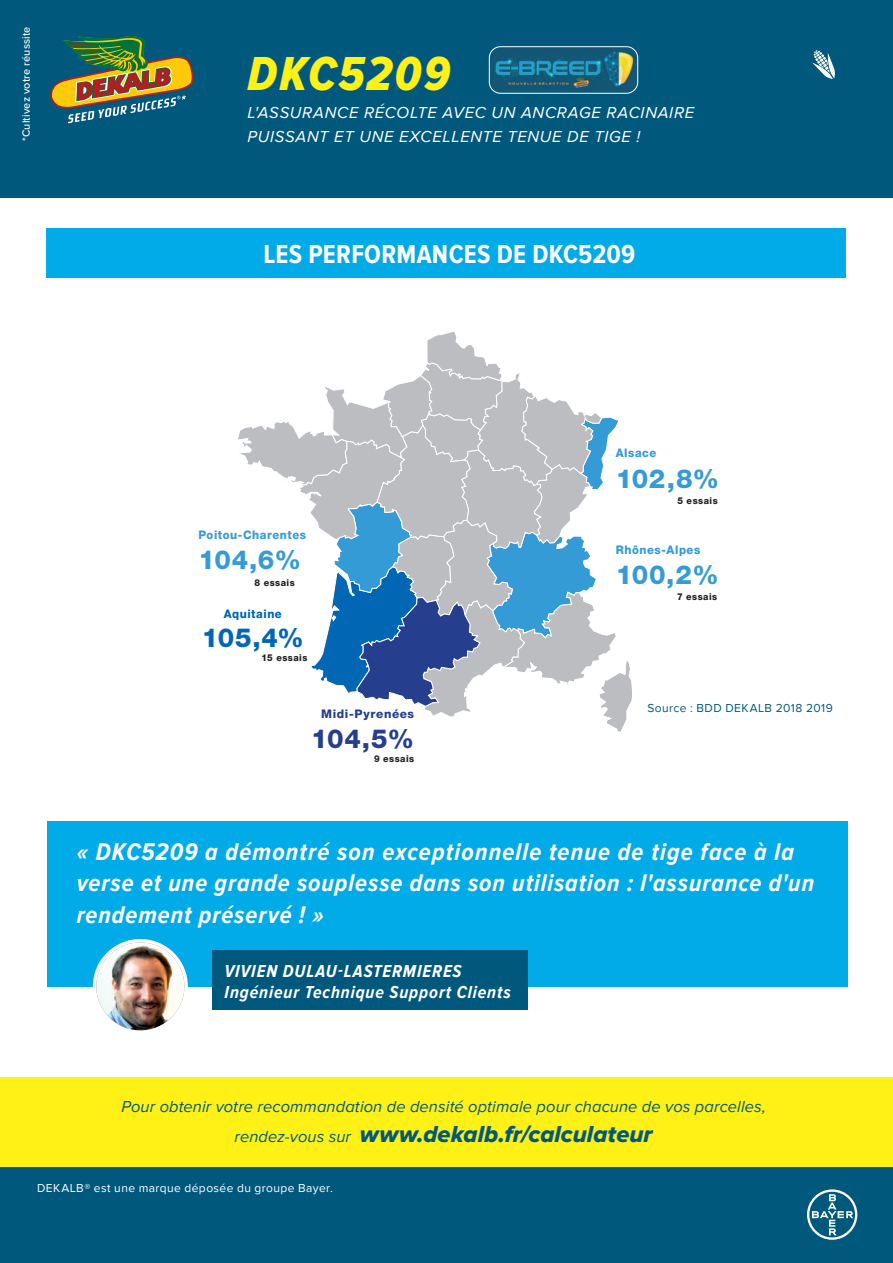
<style>
.page{position:relative;width:893px;height:1263px;background:#fff}
.page>*{position:absolute;margin:0;border:0;box-sizing:border-box;transform-origin:0 0}
.t1{font:49.5px "Proxima Nova Cond Extrabld It";letter-spacing:.05em;color:#fff116}
.t2{font:700 27px "Proxima Nova Cond";letter-spacing:.01em;color:#fff}
.t3{font:800 26.25px "Helvetica Neue LT Pro";color:#359bd6}
.t4{font:800 26.25px "Helvetica Neue LT Pro";color:#0166b3}
.t5{font:800 26.25px "Helvetica Neue LT Pro";color:#253f8e}
.t6{font:italic 700 25.05px/31.5px "Proxima Nova Cond";letter-spacing:.04em;color:#fff}
.t7{font:24px "Proxima Nova Extrabld It";color:#00597d}
.t8{font:italic 700 18px/21.6px "Proxima Nova Cond";letter-spacing:.05em;color:#fff}
.t9{font:italic 16.5px "Proxima Nova";letter-spacing:.04em;color:#fff}
.t10{font:italic 16.5px "Proxima Nova";letter-spacing:.005em;color:#00597d}
.t11{font:12px "Proxima Nova";letter-spacing:.035em;color:#fff}
.t12{font:12px "Proxima Nova";letter-spacing:.04em;color:#00597d}
.t13{font:800 11.85px "Helvetica Neue LT Pro";letter-spacing:.05em;color:#359bd6;scale:.95 1}
.t14{font:800 11.85px "Helvetica Neue LT Pro";letter-spacing:.05em;color:#253f8e}
.t15{font:800 11.85px "Helvetica Neue LT Pro";letter-spacing:.045em;color:#0166b3;scale:.95 1}
.t16{font:500 10.95px "Proxima Nova";letter-spacing:.015em;color:#fff}
.t17{font:800 9.45px "Helvetica Neue LT Pro";letter-spacing:.055em;color:#231f20;scale:.95 1}
.s1{font-family:"Proxima Nova";font-style:italic;font-size:16.5px}
</style>
<div class="page">
<div style="left:0;top:0;width:893px;height:197px;background:#00597d"></div>
<svg style="left:50px;top:36px;width:143px;height:87px"></svg>
<svg style="left:812px;top:50px;width:23px;height:29px"></svg>
<div style="left:0;top:1167px;width:893px;height:96px;background:#00597d"></div>
<div style="left:0;top:1077px;width:893px;height:90px;background:#fff116"></div>
<svg style="left:807px;top:1189px;width:50px;height:51px"></svg>
<img style="left:489px;top:47px;width:149px;height:46px">
<div style="left:489px;top:46px;width:149px;height:48px;border:1px solid #fff;border-radius:11px"></div>
<svg style="left:238px;top:331px;width:394px;height:401px"></svg>
<div style="left:47px;top:228px;width:799px;height:49px;background:#00abe7"></div>
<div style="left:47px;top:821px;width:800px;height:165px;background:#00abe7"></div>
<div style="left:212px;top:950px;width:316px;height:60px;background:#00597d"></div>
<svg style="left:95px;top:941px;width:91px;height:91px"></svg>
<img style="left:96px;top:942px;width:88px;height:88px;border-radius:44px">
<div style="left:93px;top:939px;width:95px;height:95px;border:3px solid #fff;border-radius:50%"></div>
<p class="t16" style="left:18px;top:141px;width:116px;rotate:-90deg">*Cultivez votre réussite</p>
<h1 class="t1" style="left:247px;top:45px;width:204px">DKC5209</h1>
<p class="t9" style="left:247px;top:103px;width:448px">L'ASSURANCE RÉCOLTE AVEC UN ANCRAGE RACINAIRE</p>
<p class="t9" style="left:247px;top:127px;width:394px">PUISSANT ET UNE EXCELLENTE TENUE DE TIGE !</p>
<p class="t2" style="left:263px;top:239px;width:373px">LES PERFORMANCES DE DKC5209</p>
<p class="t13" style="left:616px;top:446px;width:44px">Alsace</p>
<p class="t3" style="left:616px;top:463px;width:105px">102,8%</p>
<p class="t17" style="left:678px;top:495px;width:44px">5 essais</p>
<p class="t13" style="left:198px;top:527px;width:115px">Poitou-Charentes</p>
<p class="t3" style="left:198px;top:544px;width:104px">104,6%</p>
<p class="t13" style="left:616px;top:542px;width:91px">Rhônes-Alpes</p>
<p class="t3" style="left:616px;top:559px;width:105px">100,2%</p>
<p class="t17" style="left:255px;top:576px;width:44px">8 essais</p>
<p class="t15" style="left:224px;top:607px;width:63px">Aquitaine</p>
<p class="t4" style="left:202px;top:621px;width:104px">105,4%</p>
<p class="t17" style="left:262px;top:652px;width:50px">15 essais</p>
<p class="t14" style="left:321px;top:707px;width:94px">Midi-Pyrenées</p>
<p class="t5" style="left:311px;top:723px;width:105px">104,5%</p>
<p class="t17" style="left:374px;top:753px;width:44px">9 essais</p>
<p class="t17" style="left:677px;top:591px;width:44px">7 essais</p>
<p class="t12" style="left:647px;top:701px;width:187px">Source : BDD DEKALB 2018 2019</p>
<p class="t6" style="left:77px;top:836px;width:739px">« DKC5209 a démontré son exceptionnelle tenue de tige face à la verse et une grande souplesse dans son utilisation : l'assurance d'un rendement préservé ! »</p>
<p class="t8" style="left:225px;top:960px;width:288px">VIVIEN DULAU-LASTERMIERES<br>Ingénieur Technique Support Clients</p>
<p class="t10" style="left:121px;top:1098px;width:646px">Pour obtenir votre recommandation de densité optimale pour chacune de vos parcelles,</p>
<p class="t7" style="left:235px;top:1121px;width:419px"><span class="s1">rendez-vous sur</span> www.dekalb.fr/calculateur</p>
<p class="t11" style="left:37px;top:1181px;width:297px">DEKALB® est une marque déposée du groupe Bayer.</p>
</div>
